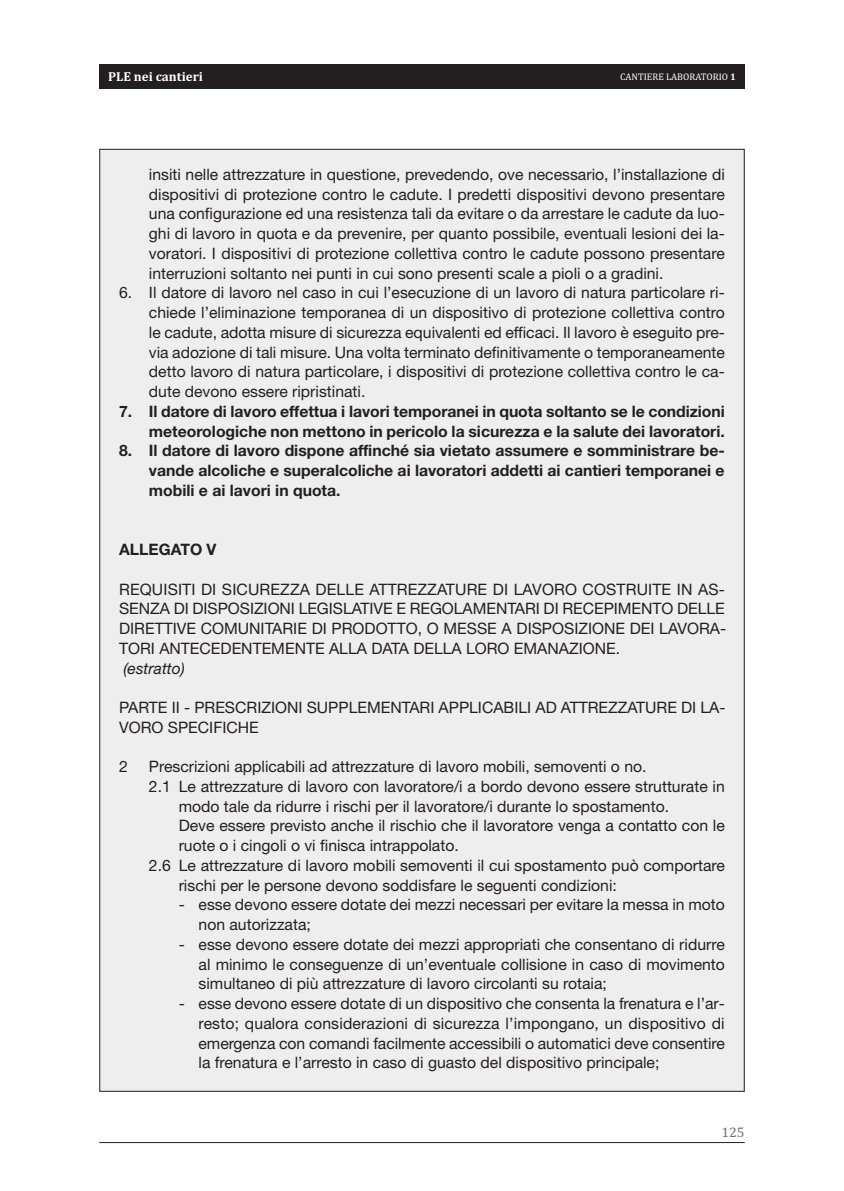
<style>
.page{position:relative;width:844px;height:1191px;background:#fff}
.page>*{position:absolute;margin:0;border:0;box-sizing:border-box;transform-origin:0 0}
.t1{font:15.75px/19.8px "Helvetica Neue HAIAAO";color:#231f20;text-align:justify}
.t2{font:15.75px/19.8px "Helvetica Neu HAIAAL";color:#231f20;text-align:right}
.t3{font:15.75px "Helvetica Neue HAIAAI";color:#231f20}
.t4{font:14px "CHAIAAK";color:#6c6d70}
.t5{font:13.12px "Cambri HAIAAB";color:#fff}
.t6{font:9.62px "CHAIAAK";color:#fff}
.s1{font-family:"Cambri HAIAAB"}
</style>
<div class="page">
<div style="left:100px;top:149px;width:644px;height:942px;background:#eeeeef"></div>
<hr style="left:99px;top:1142px;width:645px;height:1px;background:#231f20">
<div style="left:99px;top:64px;width:645px;height:25px;background:#231f20"></div>
<p class="t5" style="left:108px;top:69px;width:96px">PLE nei cantieri</p>
<p class="t6" style="left:620px;top:71px;width:117px">CANTIERE LABORATORIO <span class="s1">1</span></p>
<p class="t1" style="left:149px;top:166px;width:577px">insiti nelle attrezzature in questione, prevedendo, ove necessario, l’installazione di dispositivi di protezione contro le cadute. I predetti dispositivi devono presentare una configurazione ed una resistenza tali da evitare o da arrestare le cadute da luo&shy;ghi di lavoro in quota e da prevenire, per quanto possibile, eventuali lesioni dei la&shy;voratori. I dispositivi di protezione collettiva contro le cadute possono presentare interruzioni soltanto nei punti in cui sono presenti scale a pioli o a gradini.</p>
<p class="t1" style="left:149px;top:284px;width:577px;text-indent:-30px">6. Il datore di lavoro nel caso in cui l’esecuzione di un lavoro di natura particolare ri&shy;chiede l’eliminazione temporanea di un dispositivo di protezione collettiva contro le cadute, adotta misure di sicurezza equivalenti ed efficaci. Il lavoro è eseguito pre&shy;via adozione di tali misure. Una volta terminato definitivamente o temporaneamente detto lavoro di natura particolare, i dispositivi di protezione collettiva contro le ca&shy;dute devono essere ripristinati.</p>
<p class="t2" style="left:119px;top:403px;width:607px">7. Il datore di lavoro effettua i lavori temporanei in quota soltanto se le condizioni meteorologiche non mettono in pericolo la sicurezza e la salute dei lavoratori.</p>
<p class="t2" style="left:149px;top:442px;width:577px;text-align:justify;text-indent:-30px">8. Il datore di lavoro dispone affinché sia vietato assumere e somministrare be&shy;vande alcoliche e superalcoliche ai lavoratori addetti ai cantieri temporanei e mobili e ai lavori in quota.</p>
<p class="t2" style="left:119px;top:541px;width:99px">ALLEGATO V</p>
<p class="t1" style="left:119px;top:580px;width:608px">REQUISITI DI SICUREZZA DELLE ATTREZZATURE DI LAVORO COSTRUITE IN AS-SENZA DI DISPOSIZIONI LEGISLATIVE E REGOLAMENTARI DI RECEPIMENTO DELLE DIRETTIVE COMUNITARIE DI PRODOTTO, O MESSE A DISPOSIZIONE DEI LAVORA-TORI ANTECEDENTEMENTE ALLA DATA DELLA LORO EMANAZIONE.</p>
<p class="t3" style="left:123px;top:662px;width:63px">(estratto)</p>
<p class="t1" style="left:119px;top:699px;width:607px">PARTE II - PRESCRIZIONI SUPPLEMENTARI APPLICABILI AD ATTREZZATURE DI LA-<br>VORO SPECIFICHE</p>
<p class="t1" style="left:119px;top:758px;width:10px">2</p>
<p class="t1" style="left:149px;top:758px;width:499px">Prescrizioni applicabili ad attrezzature di lavoro mobili, semoventi o no.</p>
<p class="t1" style="left:149px;top:778px;width:577px">2.1 Le attrezzature di lavoro con lavoratore/i a bordo devono essere strutturate in</p>
<p class="t1" style="left:179px;top:797px;width:491px">modo tale da ridurre i rischi per il lavoratore/i durante lo spostamento.</p>
<p class="t1" style="left:179px;top:817px;width:547px">Deve essere previsto anche il rischio che il lavoratore venga a contatto con le</p>
<p class="t1" style="left:179px;top:837px;width:281px">ruote o i cingoli o vi finisca intrappolato.</p>
<p class="t1" style="left:149px;top:857px;width:577px">2.6 Le attrezzature di lavoro mobili semoventi il cui spostamento può comportare</p>
<p class="t1" style="left:179px;top:876px;width:439px">rischi per le persone devono soddisfare le seguenti condizioni:</p>
<p class="t1" style="left:198px;top:896px;width:527px;text-indent:-20px">- esse devono essere dotate dei mezzi necessari per evitare la messa in moto non autorizzata;</p>
<p class="t1" style="left:198px;top:936px;width:527px;text-indent:-20px">- esse devono essere dotate dei mezzi appropriati che consentano di ridurre al minimo le conseguenze di un’eventuale collisione in caso di movimento simultaneo di più attrezzature di lavoro circolanti su rotaia;</p>
<p class="t1" style="left:198px;top:995px;width:527px;text-indent:-20px">- esse devono essere dotate di un dispositivo che consenta la frenatura e l’ar&shy;resto; qualora considerazioni di sicurezza l’impongano, un dispositivo di emergenza con comandi facilmente accessibili o automatici deve consentire la frenatura e l’arresto in caso di guasto del dispositivo principale;</p>
<p class="t4" style="left:721px;top:1124px;width:25px">125</p>
</div>
